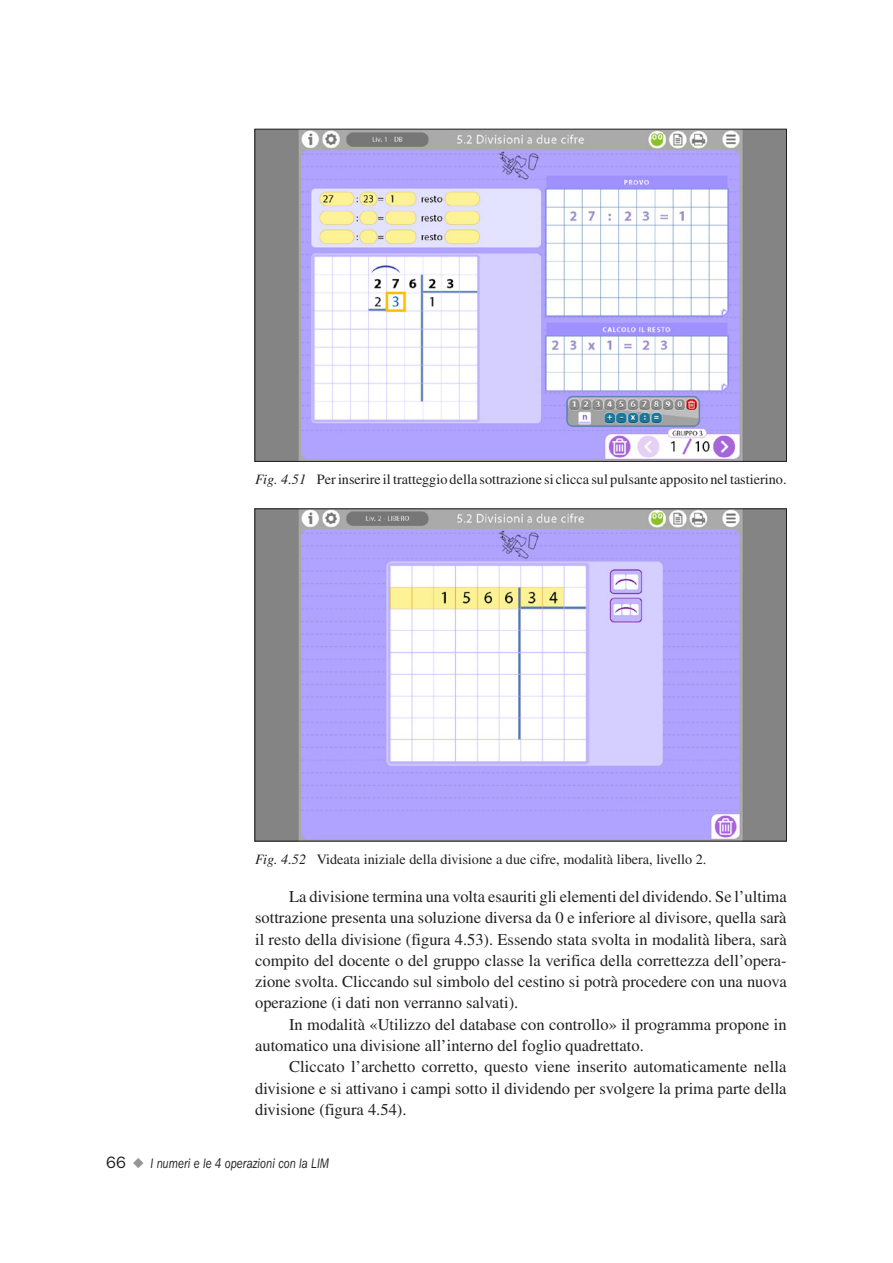
<style>
.page{position:relative;width:893px;height:1263px;background:#fff}
.page>*{position:absolute;margin:0;border:0;box-sizing:border-box;transform-origin:0 0}
.t1{font:16.5px/21.3px "Times LT Std";color:#231f20;text-align:justify}
.t2{font:14.25px "Times LT Std";color:#231f20}
.t3{font:italic 14.25px "ITC Franklin Gothic Std";color:#231f20;scale:.8 1}
.s1{font-style:italic}
.s2{font-style:normal;font-size:16.5px}
.s3{color:#939598}
</style>
<div class="page">
<img style="left:257px;top:131px;width:528px;height:329px">
<img style="left:257px;top:511px;width:528px;height:328px">
<p class="t2" style="left:255px;top:471px;width:533px"><span class="s1">Fig. 4.51</span> Per inserire il tratteggio della sottrazione si clicca sul pulsante apposito nel tastierino.</p>
<p class="t2" style="left:255px;top:851px;width:453px"><span class="s1">Fig. 4.52</span> Videata iniziale della divisione a due cifre, modalità libera, livello 2.</p>
<p class="t1" style="left:255px;top:886px;width:533px;text-indent:34px">La divisione termina una volta esauriti gli elementi del dividendo. Se l’ultima sottrazione presenta una soluzione diversa da 0 e inferiore al divisore, quella sarà il resto della divisione (figura 4.53). Essendo stata svolta in modalità libera, sarà compito del docente o del gruppo classe la verifica della correttezza dell’opera&shy;zione svolta. Cliccando sul simbolo del cestino si potrà procedere con una nuova operazione (i dati non verranno salvati).</p>
<p class="t1" style="left:255px;top:1013px;width:533px;text-indent:34px">In modalità «Utilizzo del database con controllo» il programma propone in automatico una divisione all’interno del foglio quadrettato.</p>
<p class="t1" style="left:255px;top:1056px;width:533px;text-indent:34px">Cliccato l’archetto corretto, questo viene inserito automaticamente nella divisione e si attivano i campi sotto il dividendo per svolgere la prima parte della divisione (figura 4.54).</p>
<p class="t3" style="left:106px;top:1155px;width:280px"><span class="s2">66</span> <span class="s3">◆</span> I numeri e le 4 operazioni con la LIM</p>
</div>
